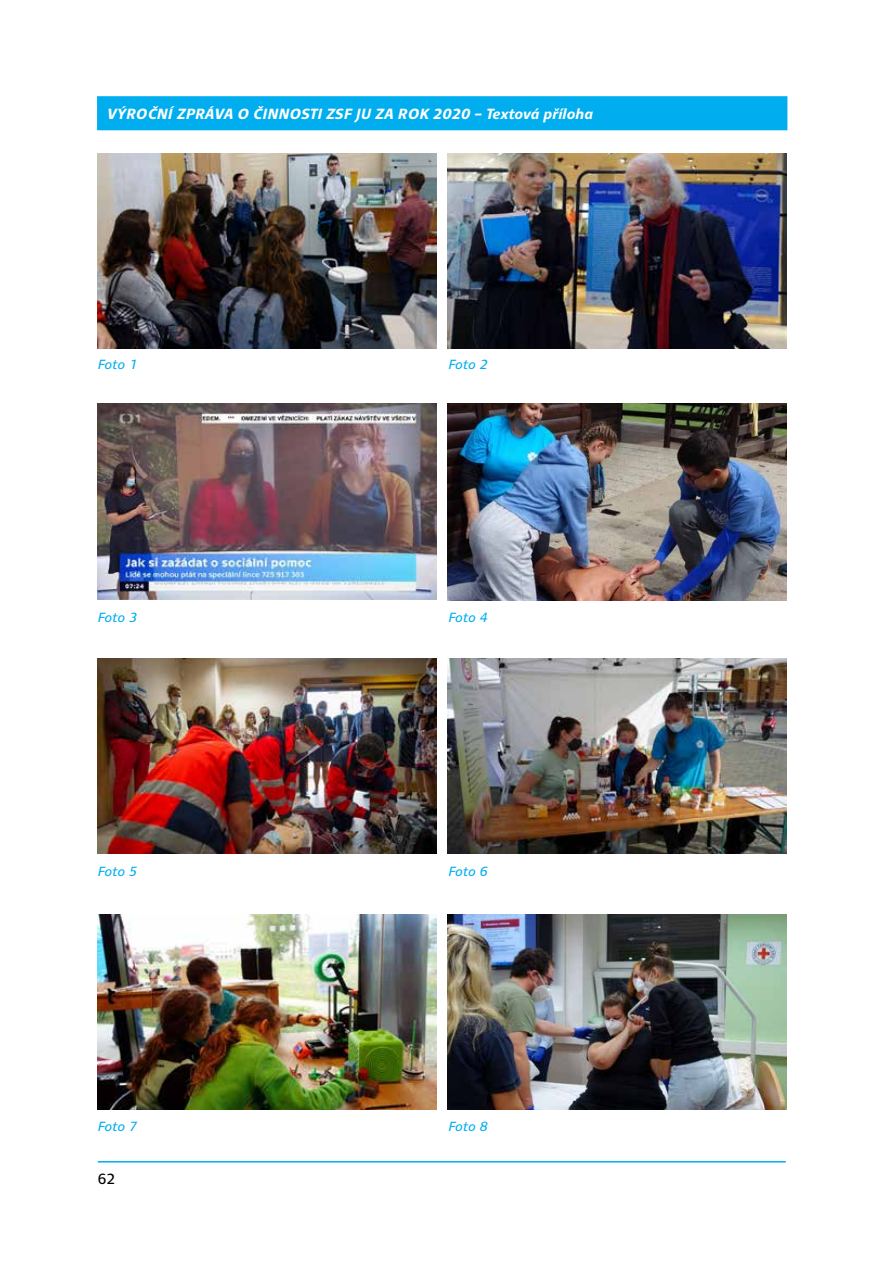
<style>
.page{position:relative;width:893px;height:1263px;background:#fff}
.page>*{position:absolute;margin:0;border:0;box-sizing:border-box;transform-origin:0 0}
.t1{font:italic 700 15px "Clara Sans";color:#fff}
.t2{font:15px "Clara Sans";color:#000}
.t3{font:italic 13.5px "Clara Sans";letter-spacing:-.02em;color:#00aeef}
</style>
<div class="page">
<hr style="left:98px;top:1161px;width:688px;height:1px;background:#00aeef">
<div style="left:98px;top:97px;width:689px;height:33px;background:#00aeef"></div>
<div style="left:97px;top:96px;width:690px;height:34px;border:2px solid #00aeef"></div>
<img style="left:98px;top:404px;width:338px;height:196px">
<img style="left:448px;top:404px;width:339px;height:196px">
<img style="left:98px;top:658px;width:338px;height:196px">
<img style="left:448px;top:658px;width:339px;height:196px">
<img style="left:98px;top:914px;width:338px;height:196px">
<img style="left:98px;top:153px;width:338px;height:196px">
<img style="left:448px;top:153px;width:339px;height:196px">
<img style="left:448px;top:914px;width:339px;height:196px">
<p class="t1" style="left:107px;top:105px;width:488px">VÝROČNÍ ZPRÁVA O ČINN OSTI ZSF JU ZA ROK 2020 – TEXTOVÁ PŘÍLOHA</p>
<p class="t3" style="left:98px;top:358px;width:41px">Foto 1</p>
<p class="t3" style="left:448px;top:358px;width:41px">Foto 2</p>
<p class="t3" style="left:98px;top:611px;width:41px">Foto 3</p>
<p class="t3" style="left:448px;top:611px;width:41px">Foto 4</p>
<p class="t3" style="left:98px;top:864px;width:41px">Foto 5</p>
<p class="t3" style="left:448px;top:864px;width:41px">Foto 6</p>
<p class="t3" style="left:98px;top:1119px;width:41px">Foto 7</p>
<p class="t3" style="left:448px;top:1119px;width:41px">Foto 8</p>
<p class="t2" style="left:98px;top:1171px;width:19px">62</p>
</div>
